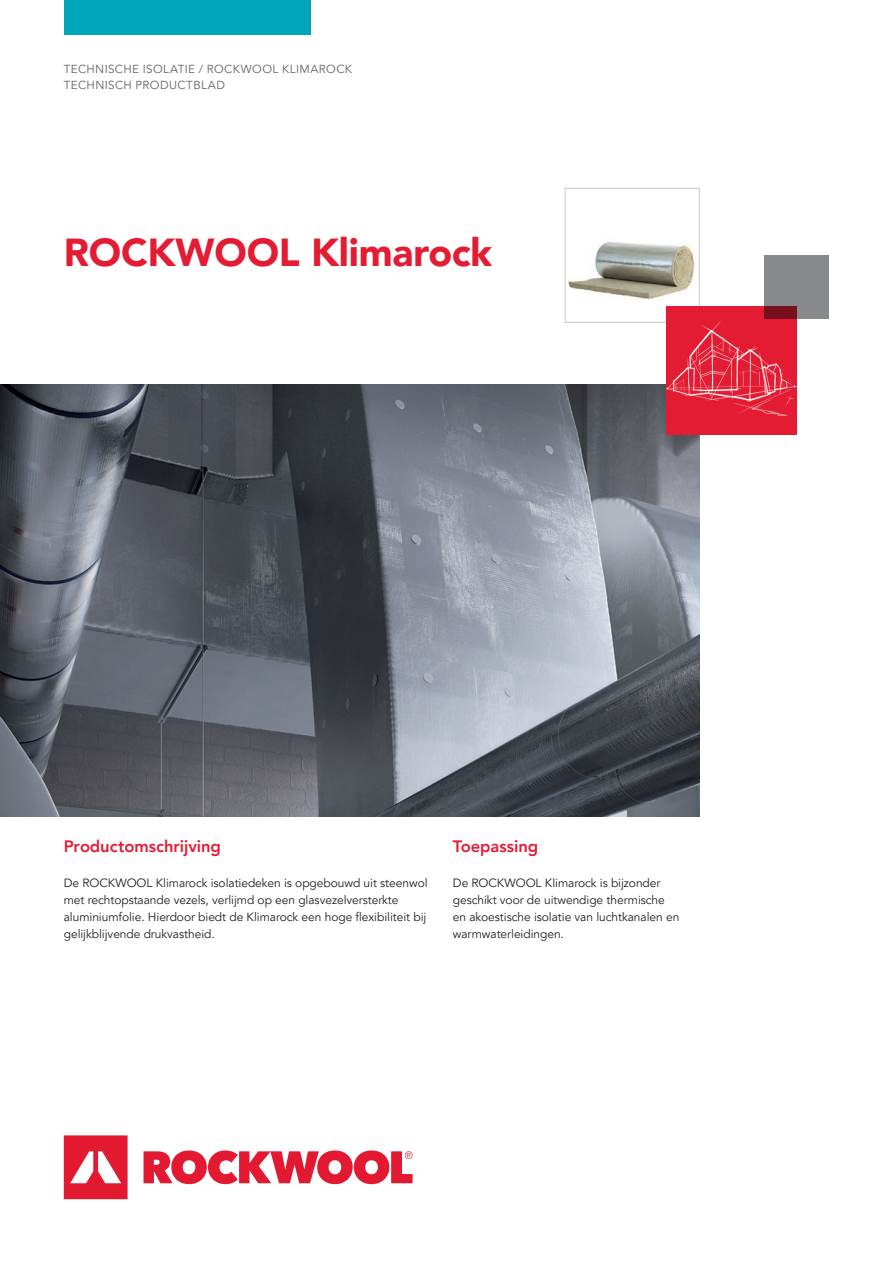
<style>
.page{position:relative;width:893px;height:1263px;background:#fff}
.page>*{position:absolute;margin:0;border:0;box-sizing:border-box;transform-origin:0 0}
.t1{font:900 39px "Avenir LT Pro";letter-spacing:-.005em;color:#e31c33}
.t2{font:800 16.5px "Avenir LT Pro";letter-spacing:-.005em;color:#e31c33}
.t3{font:12px/17.2px "Avenir LT Pro";letter-spacing:-.005em;color:#231f20}
.t4{font:11.7px/16.5px "Avenir LT Pro";letter-spacing:.03em;color:#636366}
</style>
<div class="page">
<img style="left:568px;top:241px;width:127px;height:59px">
<div style="left:565px;top:188px;width:135px;height:135px;border:1px solid #c7c8ca"></div>
<img style="left:0;top:385px;width:699px;height:431px">
<svg style="left:64px;top:1135px;width:349px;height:64px"></svg>
<div style="left:64px;top:0;width:246px;height:34px;background:#00a6b9"></div>
<div style="left:666px;top:306px;width:130px;height:128px;background:#e31c33"></div>
<img style="left:666px;top:321px;width:130px;height:96px">
<div style="left:764px;top:255px;width:65px;height:64px;background:#87898c"></div>
<p class="t4" style="left:64px;top:61px;width:290px">TECHNISCHE ISOLATIE / ROCKWOOL KLIMAROCK<br>TECHNISCH PRODUCTBLAD</p>
<h1 class="t1" style="left:64px;top:229px;width:430px">ROCKWOOL Klimarock</h1>
<h2 class="t2" style="left:64px;top:837px;width:159px">Productomschrijving</h2>
<p class="t3" style="left:64px;top:874px;width:365px">De ROCKWOOL Klimarock isolatiedeken is opgebouwd uit steenwol met rechtopstaande vezels, verlijmd op een glasvezelversterkte aluminiumfolie. Hierdoor biedt de Klimarock een hoge flexibiliteit bij gelijkblijvende drukvastheid.</p>
<h2 class="t2" style="left:453px;top:837px;width:87px">Toepassing</h2>
<p class="t3" style="left:453px;top:874px;width:228px">De ROCKWOOL Klimarock is bijzonder geschikt voor de uitwendige thermische en akoestische isolatie van luchtkanalen en warmwaterleidingen.</p>
</div>
